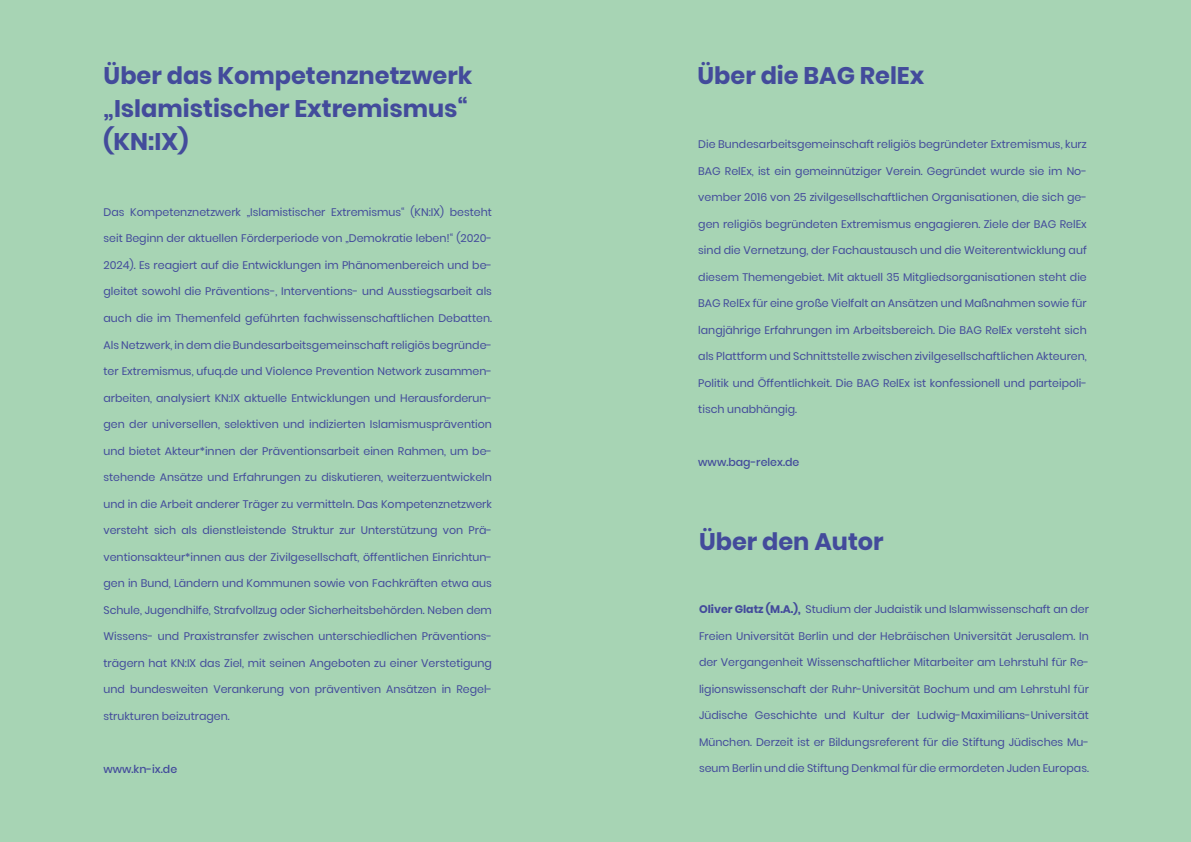
<style>
.page{position:relative;width:1191px;height:842px;background:#a7d4b4}
.page>*{position:absolute;margin:0;border:0;box-sizing:border-box;transform-origin:0 0}
.t1{font:700 24px/33px "Poppins";color:#434b9b}
.t2{font:11px "Poppins";color:#434b9b}
.t3{font:500 11px "Poppins";color:#434b9b}
.s1{font-weight:700}
</style>
<div class="page">
<h1 class="t1" style="left:104px;top:60px;width:370px">Über das Kompetenznetzwerk „Islamistischer Extremismus“ (KN:IX)</h1>
<p class="t2" style="left:103px;top:206px;width:390px">Das Kompetenznetzwerk „Islamistischer Extremismus“ (KN:IX) besteht</p>
<p class="t2" style="left:103px;top:232px;width:390px">seit Beginn der aktuellen Förderperiode von „Demokratie leben!“ (2020-</p>
<p class="t2" style="left:103px;top:259px;width:390px">2024). Es reagiert auf die Entwicklungen im Phänomenbereich und be-</p>
<p class="t2" style="left:103px;top:285px;width:390px">gleitet sowohl die Präventions-, Interventions- und Ausstiegsarbeit als</p>
<p class="t2" style="left:103px;top:312px;width:390px">auch die im Themenfeld geführten fachwissenschaftlichen Debatten.</p>
<p class="t2" style="left:103px;top:338px;width:390px">Als Netzwerk, in dem die Bundesarbeitsgemeinschaft religiös begründe-</p>
<p class="t2" style="left:103px;top:365px;width:390px">ter Extremismus, ufuq.de und Violence Prevention Network zusammen-</p>
<p class="t2" style="left:103px;top:391px;width:390px">arbeiten, analysiert KN:IX aktuelle Entwicklungen und Herausforderun-</p>
<p class="t2" style="left:103px;top:418px;width:390px">gen der universellen, selektiven und indizierten Islamismusprävention</p>
<p class="t2" style="left:103px;top:444px;width:390px">und bietet Akteur*innen der Präventionsarbeit einen Rahmen, um be-</p>
<p class="t2" style="left:103px;top:471px;width:390px">stehende Ansätze und Erfahrungen zu diskutieren, weiterzuentwickeln</p>
<p class="t2" style="left:103px;top:497px;width:390px">und in die Arbeit anderer Träger zu vermitteln. Das Kompetenznetzwerk</p>
<p class="t2" style="left:103px;top:524px;width:390px">versteht sich als dienstleistende Struktur zur Unterstützung von Prä-</p>
<p class="t2" style="left:103px;top:550px;width:390px">ventionsakteur*innen aus der Zivilgesellschaft, öffentlichen Einrichtun-</p>
<p class="t2" style="left:103px;top:577px;width:390px">gen in Bund, Ländern und Kommunen sowie von Fachkräften etwa aus</p>
<p class="t2" style="left:103px;top:603px;width:390px">Schule, Jugendhilfe, Strafvollzug oder Sicherheitsbehörden. Neben dem</p>
<p class="t2" style="left:103px;top:630px;width:390px">Wissens- und Praxistransfer zwischen unterschiedlichen Präventions-</p>
<p class="t2" style="left:103px;top:656px;width:390px">trägern hat KN:IX das Ziel, mit seinen Angeboten zu einer Verstetigung</p>
<p class="t2" style="left:103px;top:683px;width:390px">und bundesweiten Verankerung von präventiven Ansätzen in Regel-</p>
<p class="t2" style="left:103px;top:709px;width:128px">strukturen beizutragen.</p>
<p class="t3" style="left:103px;top:762px;width:75px">www.kn-ix.de</p>
<h1 class="t1" style="left:697px;top:59px;width:228px">Über die BAG RelEx</h1>
<p class="t2" style="left:698px;top:138px;width:390px">Die Bundesarbeitsgemeinschaft religiös begründeter Extremismus, kurz</p>
<p class="t2" style="left:698px;top:164px;width:390px">BAG RelEx, ist ein gemeinnütziger Verein. Gegründet wurde sie im No-</p>
<p class="t2" style="left:698px;top:191px;width:390px">vember 2016 von 25 zivilgesellschaftlichen Organisationen, die sich ge-</p>
<p class="t2" style="left:698px;top:217px;width:390px">gen religiös begründeten Extremismus engagieren. Ziele der BAG RelEx</p>
<p class="t2" style="left:698px;top:244px;width:390px">sind die Vernetzung, der Fachaustausch und die Weiterentwicklung auf</p>
<p class="t2" style="left:698px;top:270px;width:390px">diesem Themengebiet. Mit aktuell 35 Mitgliedsorganisationen steht die</p>
<p class="t2" style="left:698px;top:297px;width:390px">BAG RelEx für eine große Vielfalt an Ansätzen und Maßnahmen sowie für</p>
<p class="t2" style="left:698px;top:323px;width:390px">langjährige Erfahrungen im Arbeitsbereich. Die BAG RelEx versteht sich</p>
<p class="t2" style="left:698px;top:350px;width:390px">als Plattform und Schnittstelle zwischen zivilgesellschaftlichen Akteuren,</p>
<p class="t2" style="left:698px;top:376px;width:390px">Politik und Öffentlichkeit. Die BAG RelEx ist konfessionell und parteipoli-</p>
<p class="t2" style="left:698px;top:403px;width:100px">tisch unabhängig.</p>
<p class="t3" style="left:698px;top:456px;width:103px">www.bag-relex.de</p>
<h1 class="t1" style="left:699px;top:526px;width:186px">Über den Autor</h1>
<p class="t2" style="left:699px;top:603px;width:391px"><span class="s1">Oliver Glatz (M.A.),</span> Studium der Judaistik und Islamwissenschaft an der</p>
<p class="t2" style="left:699px;top:629px;width:391px">Freien Universität Berlin und der Hebräischen Universität Jerusalem. In</p>
<p class="t2" style="left:699px;top:656px;width:391px">der Vergangenheit Wissenschaftlicher Mitarbeiter am Lehrstuhl für Re-</p>
<p class="t2" style="left:699px;top:682px;width:391px">ligionswissenschaft der Ruhr-Universität Bochum und am Lehrstuhl für</p>
<p class="t2" style="left:699px;top:709px;width:391px">Jüdische Geschichte und Kultur der Ludwig-Maximilians-Universität</p>
<p class="t2" style="left:699px;top:735px;width:391px">München. Derzeit ist er Bildungsreferent für die Stiftung Jüdisches Mu-</p>
<p class="t2" style="left:699px;top:762px;width:391px">seum Berlin und die Stiftung Denkmal für die ermordeten Juden Europas.</p>
</div>
